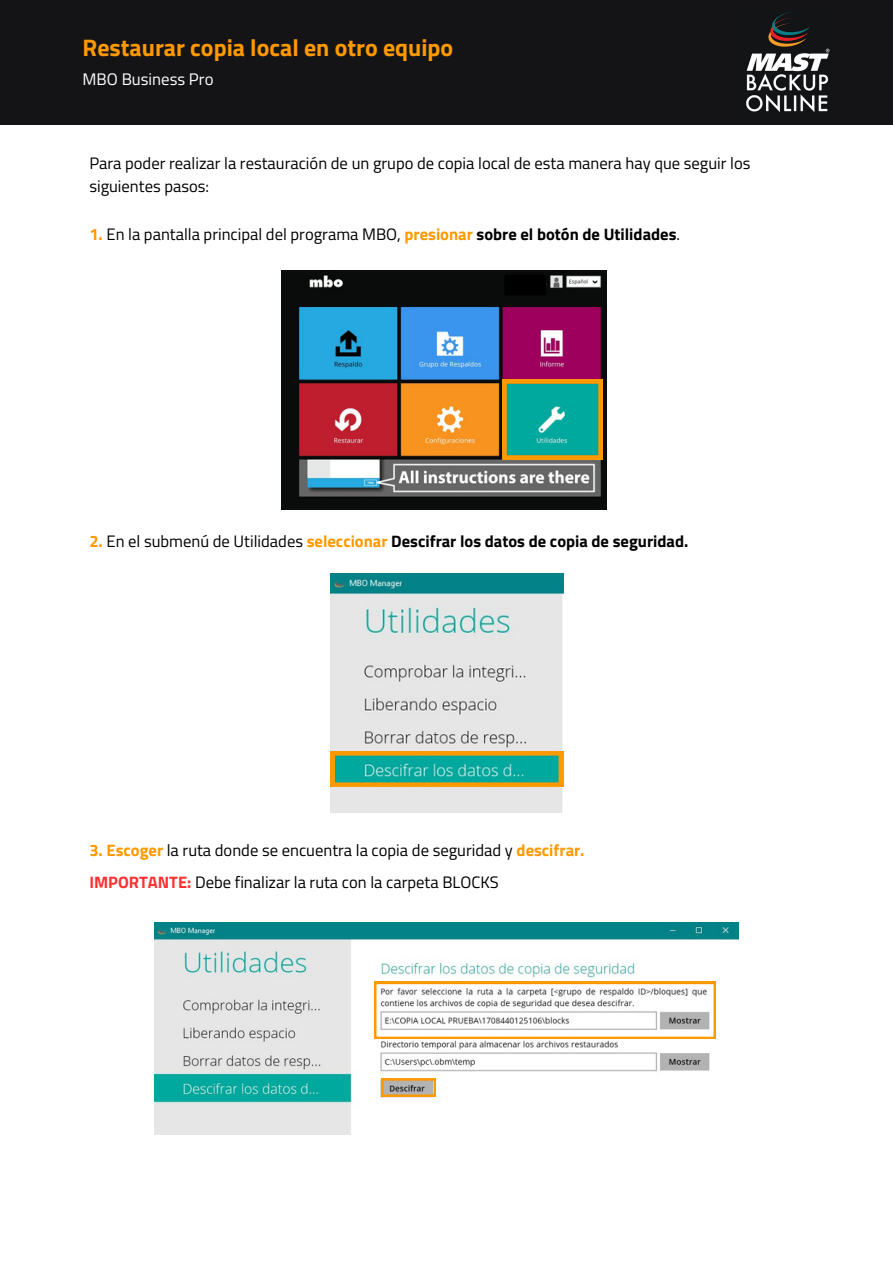
<style>
.page{position:relative;width:893px;height:1264px;background:#fff}
.page>*{position:absolute;margin:0;border:0;box-sizing:border-box;transform-origin:0 0}
.t1{font:700 23.85px "Titillium Web";color:#f90}
.t2{font:16.65px "Titillium Web";color:#fff}
.t3{font:16.5px/22.5px "Titillium Web";color:#000}
.t4{font:700 16.5px "Titillium Web";color:#000}
.s1{font-weight:700;color:#f90}
.s2{font-weight:700}
.s3{color:#f90}
.s4{font-weight:400}
.s5{font-weight:700;color:#ff3131}
</style>
<div class="page">
<img style="left:155px;top:922px;width:583px;height:212px">
<img style="left:282px;top:271px;width:324px;height:238px">
<svg style="left:504px;top:274px;width:42px;height:21px"></svg>
<div style="left:0;top:0;width:892px;height:124px;background:#141416"></div>
<img style="left:746px;top:12px;width:84px;height:100px">
<img style="left:330px;top:573px;width:233px;height:239px">
<svg style="left:374px;top:981px;width:341px;height:57px"></svg>
<svg style="left:330px;top:751px;width:233px;height:36px;background:#52a673"></svg>
<svg style="left:502px;top:379px;width:100px;height:80px;background:#37a883"></svg>
<svg style="left:381px;top:1078px;width:54px;height:18px"></svg>
<p class="t1" style="left:83px;top:29px;width:372px">Restaurar copia local en otro equipo</p>
<p class="t2" style="left:83px;top:66px;width:132px">MBO Business Pro</p>
<p class="t3" style="left:89px;top:152px;width:662px">Para poder realizar la restauración de un grupo de copia local de esta manera hay que seguir los siguientes pasos:</p>
<p class="t3" style="left:89px;top:223px;width:592px"><span class="s1">1.</span> En la pantalla principal del programa MBO, <span class="s1">presionar</span> <span class="s2">sobre el botón de Utilidades</span>.</p>
<p class="t4" style="left:89px;top:528px;width:600px"><span class="s3">2.</span> <span class="s4">En el submenú de Utilidades</span> <span class="s3">seleccionar</span> Descifrar los datos de copia de seguridad.</p>
<p class="t3" style="left:89px;top:838px;width:496px"><span class="s1">3. Escoger</span> la ruta donde se encuentra la copia de seguridad y <span class="s1">descifrar.</span></p>
<p class="t3" style="left:89px;top:870px;width:411px"><span class="s5">IMPORTANTE:</span> Debe finalizar la ruta con la carpeta BLOCKS</p>
</div>
